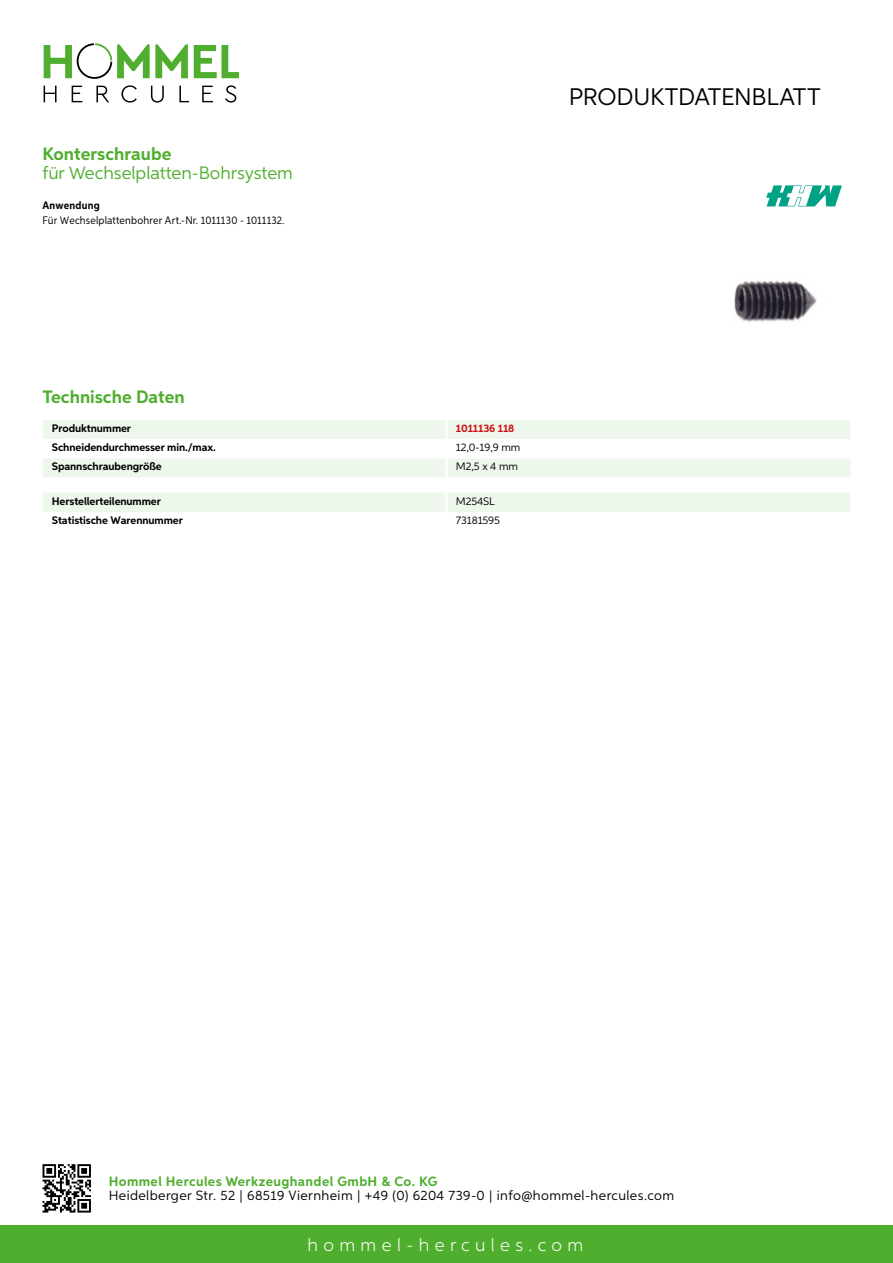
<style>
.page{position:relative;width:893px;height:1263px;background:#fff}
.page>*{position:absolute;margin:0;border:0;box-sizing:border-box;transform-origin:0 0}
.t1{font:24px "Aspira";letter-spacing:-.01em;color:#000}
.t2{font:700 18px "Aspira";color:#50ae2f}
.t3{font:18px "Aspira";color:#50ae2f}
.t4{font:300 18px "Aspira";letter-spacing:.3em;color:#fff}
.t5{font:13.5px "Aspira";letter-spacing:.03em;color:#000}
.t6{font:700 13.5px "Aspira";letter-spacing:.03em;color:#50ae2f}
.t7{font:700 10.95px "Aspira";letter-spacing:-.01em;color:#000}
.t8{font:10.95px "Aspira Nar";letter-spacing:.015em;color:#000}
.t9{font:10.95px "Aspira";letter-spacing:-.01em;color:#000}
.t10{font:700 10.95px "Aspira";letter-spacing:-.01em;color:#cd1013}
.t11{font:700 10.95px "Aspira Nar";letter-spacing:.02em;color:#000}
</style>
<div class="page">
<div style="left:0;top:1226px;width:893px;height:37px;background:#50ae2f"></div>
<svg style="left:43px;top:1164px;width:48px;height:48px"></svg>
<svg style="left:194px;top:45px;width:45px;height:33px"></svg>
<svg style="left:44px;top:43px;width:144px;height:36px"></svg>
<svg style="left:44px;top:86px;width:13px;height:16px"></svg>
<svg style="left:72px;top:86px;width:10px;height:16px"></svg>
<svg style="left:96px;top:86px;width:13px;height:16px"></svg>
<svg style="left:121px;top:85px;width:16px;height:18px"></svg>
<svg style="left:151px;top:86px;width:13px;height:17px"></svg>
<svg style="left:179px;top:86px;width:10px;height:16px"></svg>
<svg style="left:202px;top:86px;width:11px;height:16px"></svg>
<svg style="left:225px;top:85px;width:11px;height:18px"></svg>
<svg style="left:43px;top:420px;width:807px;height:57px"></svg>
<hr style="left:445px;top:458px;width:3px;height:19px;background:#fff">
<div style="left:43px;top:493px;width:807px;height:19px;background:#eef7eb"></div>
<img style="left:734px;top:281px;width:83px;height:41px">
<svg style="left:766px;top:185px;width:76px;height:21px"></svg>
<h2 class="t2" style="left:43px;top:142px;width:130px">Konterschraube</h2>
<h2 class="t3" style="left:43px;top:162px;width:252px">für Wechselplatten-Bohrsystem</h2>
<p class="t11" style="left:43px;top:199px;width:59px">Anwendung</p>
<p class="t8" style="left:43px;top:214px;width:244px">Für Wechselplattenbohrer Art.-Nr. 1011130 - 1011132.</p>
<h1 class="t1" style="left:569px;top:82px;width:253px">Produktdatenblatt</h1>
<h2 class="t2" style="left:43px;top:386px;width:144px">Technische Daten</h2>
<p class="t7" style="left:52px;top:421px;width:81px">Produktnummer</p>
<p class="t10" style="left:456px;top:421px;width:60px">1011136 118</p>
<p class="t7" style="left:52px;top:441px;width:166px">Schneidendurchmesser min./max.</p>
<p class="t9" style="left:456px;top:441px;width:66px">12,0-19,9 mm</p>
<p class="t7" style="left:52px;top:460px;width:112px">Spannschraubengröße</p>
<p class="t9" style="left:456px;top:460px;width:64px">M2,5 x 4 mm</p>
<p class="t7" style="left:52px;top:494px;width:111px">Herstellerteilenummer</p>
<p class="t9" style="left:456px;top:494px;width:39px">M254SL</p>
<p class="t7" style="left:52px;top:513px;width:132px">Statistische Warennummer</p>
<p class="t9" style="left:456px;top:513px;width:46px">73181595</p>
<p class="t6" style="left:109px;top:1172px;width:330px">Hommel Hercules Werkzeughandel GmbH &amp; Co. KG</p>
<p class="t5" style="left:109px;top:1187px;width:567px">Heidelberger Str. 52 | 68519 Viernheim | +49 (0) 6204 739-0 | info@hommel-hercules.com</p>
<h2 class="t4" style="left:307px;top:1234px;width:277px">hommel-hercules.com</h2>
</div>
